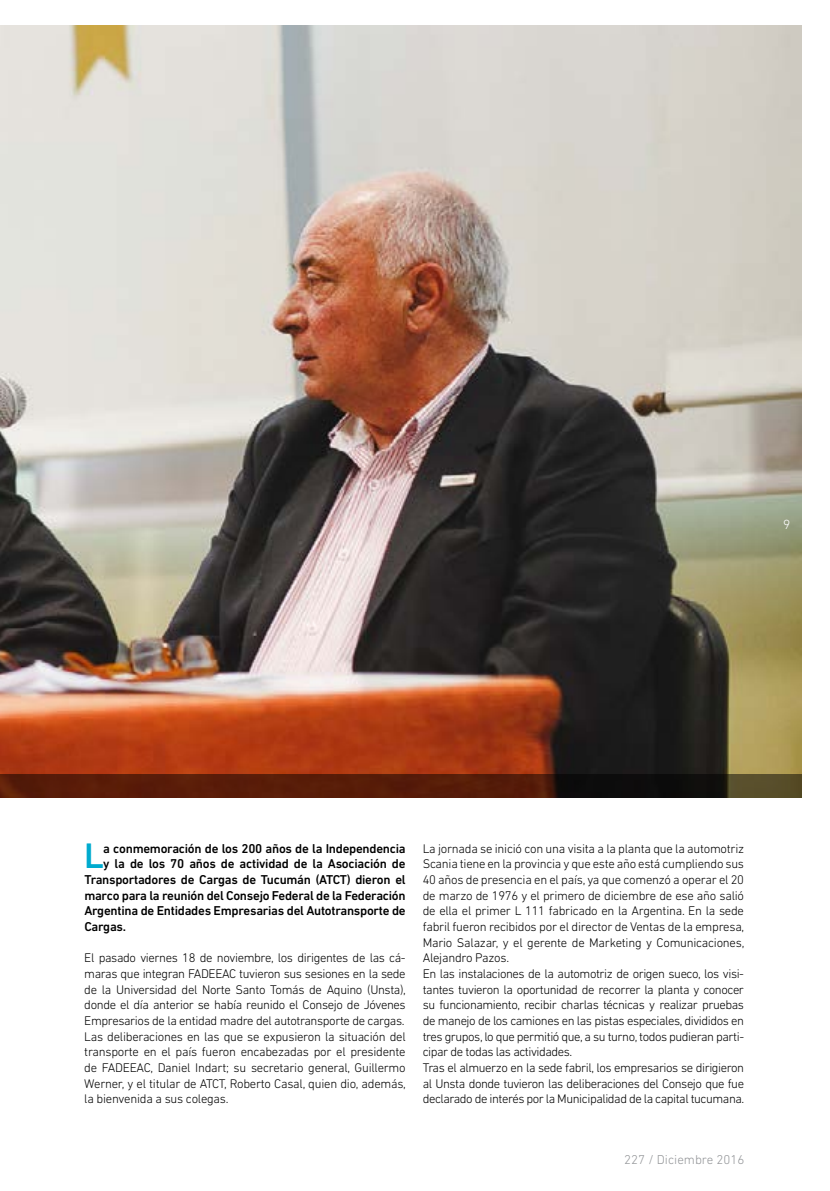
<style>
.page{position:relative;width:830px;height:1191px;background:#fff}
.page>*{position:absolute;margin:0;border:0;box-sizing:border-box;transform-origin:0 0}
.t1{font:500 36.15px "DIN Next LT Pro";color:#00abcf}
.t2{font:300 13.5px "DIN Next LT Pro";color:#fff}
.t3{font:500 13.05px "DIN Next LT Pro";letter-spacing:-.02em;color:#000}
.t4{font:300 13.05px "DIN Next LT Pro";color:#939598}
.t5{font:300 12.75px/15.6px "DIN Next LT Pro";letter-spacing:-.035em;color:#000;text-align:justify}
</style>
<div class="page">
<img style="left:0;top:26px;width:801px;height:748px">
<svg style="left:0;top:774px;width:801px;height:24px;background:#471d0c"></svg>
<p class="t2" style="left:782px;top:516px;width:9px">9</p>
<h1 class="t1" style="left:84px;top:835px;width:21px">L</h1>
<p class="t3" style="left:103px;top:840px;width:304px">a conmemoración de los 200 años de la Independencia</p>
<p class="t3" style="left:103px;top:856px;width:304px">y la de los 70 años de actividad de la Asociación de</p>
<p class="t3" style="left:84px;top:872px;width:323px">Transportadores de Cargas de Tucumán (ATCT) dieron el</p>
<p class="t3" style="left:84px;top:887px;width:323px">marco para la reunión del Consejo Federal de la Federación</p>
<p class="t3" style="left:84px;top:903px;width:323px">Argentina de Entidades Empresarias del Autotransporte de</p>
<p class="t3" style="left:84px;top:919px;width:43px">Cargas.</p>
<p class="t5" style="left:84px;top:950px;width:323px">El pasado viernes 18 de noviembre, los dirigentes de las cá&shy;maras que integran FADEEAC tuvieron sus sesiones en la sede de la Universidad del Norte Santo Tomás de Aquino (Unsta), donde el día anterior se había reunido el Consejo de Jóvenes Empresarios de la entidad madre del autotransporte de cargas.<br>Las deliberaciones en las que se expusieron la situación del transporte en el país fueron encabezadas por el presidente de FADEEAC, Daniel Indart; su secretario general, Guillermo Werner, y el titular de ATCT, Roberto Casal, quien dio, además, la bienvenida a sus colegas.</p>
<p class="t5" style="left:422px;top:840px;width:323px;text-align:left">La jornada se inició con una visita a la planta que la automotriz Scania tiene en la provincia y que este año está cumpliendo sus 40 años de presencia en el país, ya que comenzó a operar el 20 de marzo de 1976 y el primero de diciembre de ese año salió de ella el primer L 111 fabricado en la Argentina. En la sede fabril fueron recibidos por el director de Ventas de la empresa, Mario Salazar, y el gerente de Marketing y Comunicaciones, Alejandro Pazos.<br>En las instalaciones de la automotriz de origen sueco, los visi&shy;tantes tuvieron la oportunidad de recorrer la planta y conocer su funcionamiento, recibir charlas técnicas y realizar pruebas de manejo de los camiones en las pistas especiales, divididos en tres grupos, lo que permitió que, a su turno, todos pudieran parti&shy;cipar de todas las actividades.<br>Tras el almuerzo en la sede fabril, los empresarios se dirigieron al Unsta donde tuvieron las deliberaciones del Consejo que fue declarado de interés por la Municipalidad de la capital tucumana.</p>
<p class="t4" style="left:624px;top:1151px;width:122px">227 / Diciembre 2016</p>
</div>
